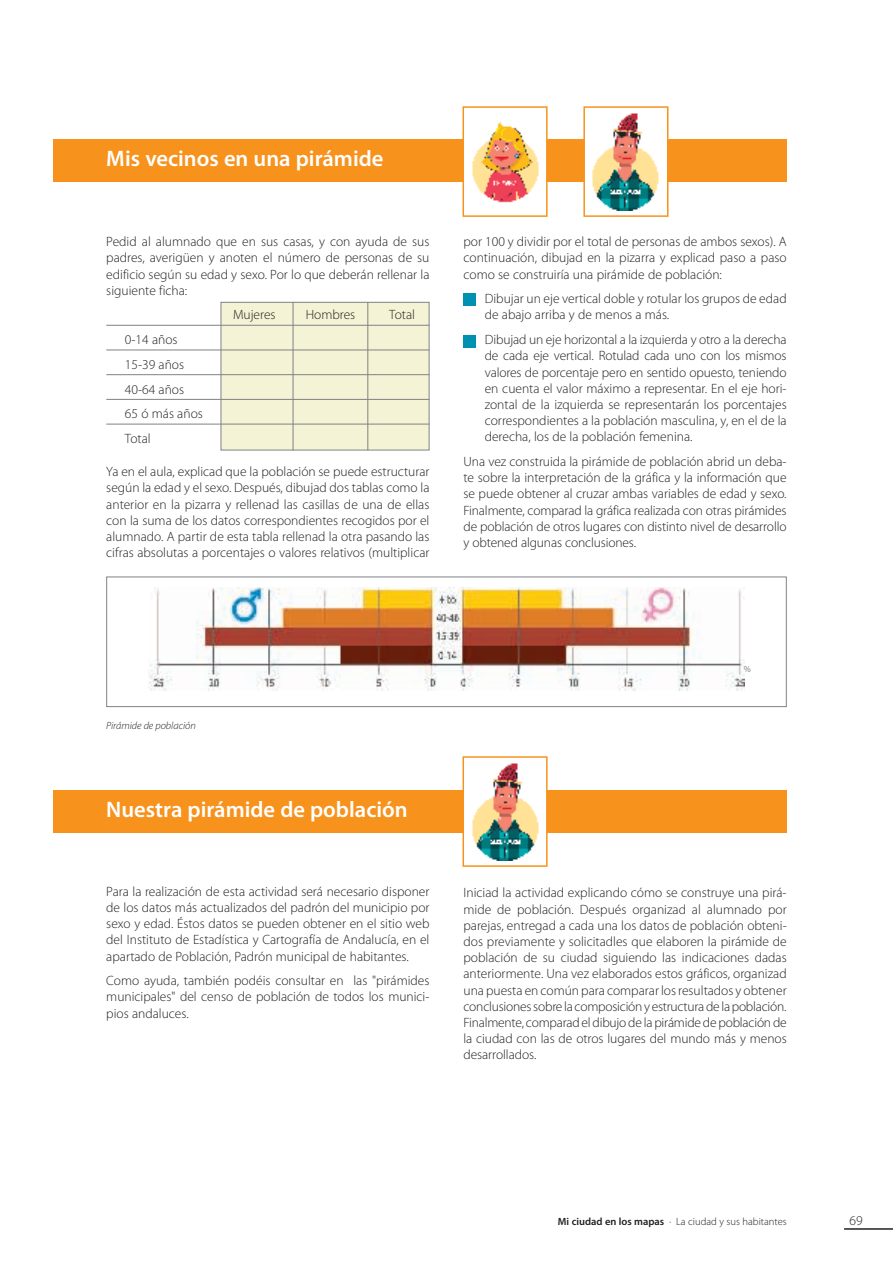
<style>
.page{position:relative;width:893px;height:1263px;background:#fff}
.page>*{position:absolute;margin:0;border:0;box-sizing:border-box;transform-origin:0 0}
.t1{font:600 22.5px "Myriad Pro";color:#fff}
.t2{font:300 13.5px/16.2px "Myriad Pro";color:#231f20;text-align:justify}
.t3{font:300 10.5px "Myriad Pro";color:#231f20}
.t4{font:italic 300 10.5px "Myriad Pro";color:#231f20}
.t5{font:9px "Myriad Pro";color:#808285}
.s1{font-weight:600}
</style>
<div class="page">
<div style="left:221px;top:303px;width:208px;height:147px;background:#f5f3d5"></div>
<div style="left:221px;top:302px;width:208px;height:148px;border:1px solid #808285"></div>
<hr style="left:106px;top:325px;width:323px;height:1px;background:#808285">
<hr style="left:106px;top:350px;width:323px;height:1px;background:#808285">
<hr style="left:106px;top:374px;width:323px;height:1px;background:#808285">
<hr style="left:106px;top:399px;width:323px;height:1px;background:#808285">
<hr style="left:106px;top:424px;width:323px;height:1px;background:#808285">
<hr style="left:844px;top:1228px;width:49px;height:2px;background:#231f20">
<div style="left:53px;top:140px;width:734px;height:42px;background:#f7931d"></div>
<div style="left:464px;top:108px;width:82px;height:107px;background:#fff"></div>
<img style="left:472px;top:121px;width:67px;height:82px">
<div style="left:462px;top:106px;width:86px;height:111px;border:2px solid #f7931d"></div>
<div style="left:585px;top:108px;width:82px;height:107px;background:#fff"></div>
<img style="left:592px;top:113px;width:67px;height:98px">
<div style="left:583px;top:106px;width:85px;height:111px;border:2px solid #f7931d"></div>
<img style="left:149px;top:587px;width:595px;height:103px">
<div style="left:106px;top:577px;width:681px;height:130px;border:1px solid #808285"></div>
<hr style="left:293px;top:302px;width:1px;height:148px;background:#808285">
<hr style="left:367px;top:302px;width:1px;height:148px;background:#808285">
<div style="left:53px;top:790px;width:734px;height:43px;background:#f7931d"></div>
<div style="left:464px;top:758px;width:82px;height:107px;background:#fff"></div>
<img style="left:472px;top:763px;width:67px;height:97px">
<div style="left:462px;top:756px;width:86px;height:111px;border:2px solid #f7931d"></div>
<div style="left:463px;top:294px;width:13px;height:12px;background:#0091b2"></div>
<div style="left:463px;top:335px;width:13px;height:13px;background:#0091b2"></div>
<h1 class="t1" style="left:106px;top:150px;width:279px">Mis vecinos en una pirámide</h1>
<p class="t2" style="left:106px;top:235px;width:325px">Pedid al alumnado que en sus casas, y con ayuda de sus padres, averigüen y anoten el número de personas de su edificio según su edad y sexo. Por lo que deberán rellenar la siguiente ficha:</p>
<p class="t2" style="left:233px;top:308px;width:44px">Mujeres</p>
<p class="t2" style="left:306px;top:308px;width:51px">Hombres</p>
<p class="t2" style="left:389px;top:308px;width:27px">Total</p>
<p class="t2" style="left:125px;top:328px;width:79px;line-height:24.8px;text-align:left">0-14 años<br>15-39 años<br>40-64 años<br>65 ó más años<br>Total</p>
<p class="t2" style="left:106px;top:465px;width:325px">Ya en el aula, explicad que la población se puede estructurar según la edad y el sexo. Después, dibujad dos tablas como la anterior en la pizarra y rellenad las casillas de una de ellas con la suma de los datos correspondientes recogidos por el alumnado. A partir de esta tabla rellenad la otra pasando las cifras absolutas a porcentajes o valores relativos (multiplicar</p>
<p class="t2" style="left:463px;top:235px;width:325px">por 100 y dividir por el total de personas de ambos sexos). A continuación, dibujad en la pizarra y explicad paso a paso como se construiría una pirámide de población:</p>
<p class="t2" style="left:485px;top:292px;width:303px">Dibujar un eje vertical doble y rotular los grupos de edad de abajo arriba y de menos a más.</p>
<p class="t2" style="left:485px;top:333px;width:303px">Dibujad un eje horizontal a la izquierda y otro a la derecha de cada eje vertical. Rotulad cada uno con los mismos valores de porcentaje pero en sentido opuesto, teniendo en cuenta el valor máximo a representar. En el eje hori&shy;zontal de la izquierda se representarán los porcentajes correspondientes a la población masculina, y, en el de la derecha, los de la población femenina.</p>
<p class="t2" style="left:463px;top:454px;width:325px">Una vez construida la pirámide de población abrid un deba&shy;te sobre la interpretación de la gráfica y la información que se puede obtener al cruzar ambas variables de edad y sexo.<br>Finalmente, comparad la gráfica realizada con otras pirámides de población de otros lugares con distinto nivel de desarrollo y obtened algunas conclusiones.</p>
<p class="t4" style="left:106px;top:721px;width:91px">Pirámide de población</p>
<h1 class="t1" style="left:106px;top:801px;width:303px">Nuestra pirámide de población</h1>
<p class="t2" style="left:106px;top:884px;width:325px">Para la realización de esta actividad será necesario disponer de los datos más actualizados del padrón del municipio por sexo y edad. Éstos datos se pueden obtener en el sitio web del Instituto de Estadística y Cartografía de Andalucía, en el apartado de Población, Padrón municipal de habitantes.</p>
<p class="t2" style="left:106px;top:974px;width:325px">Como ayuda, también podéis consultar en las "pirámides municipales" del censo de población de todos los munici&shy;pios andaluces.</p>
<p class="t5" style="left:744px;top:665px;width:9px">%</p>
<p class="t2" style="left:463px;top:886px;width:325px">Iniciad la actividad explicando cómo se construye una pirá&shy;mide de población. Después organizad al alumnado por parejas, entregad a cada una los datos de población obteni&shy;dos previamente y solicitadles que elaboren la pirámide de población de su ciudad siguiendo las indicaciones dadas anteriormente. Una vez elaborados estos gráficos, organizad una puesta en común para comparar los resultados y obtener conclusiones sobre la composición y estructura de la población.<br>Finalmente, comparad el dibujo de la pirámide de población de la ciudad con las de otros lugares del mundo más y menos desarrollados.</p>
<p class="t3" style="left:558px;top:1217px;width:230px"><span class="s1">Mi ciudad en los mapas</span> · La ciudad y sus habitantes</p>
<p class="t2" style="left:849px;top:1213px;width:15px">69</p>
</div>
